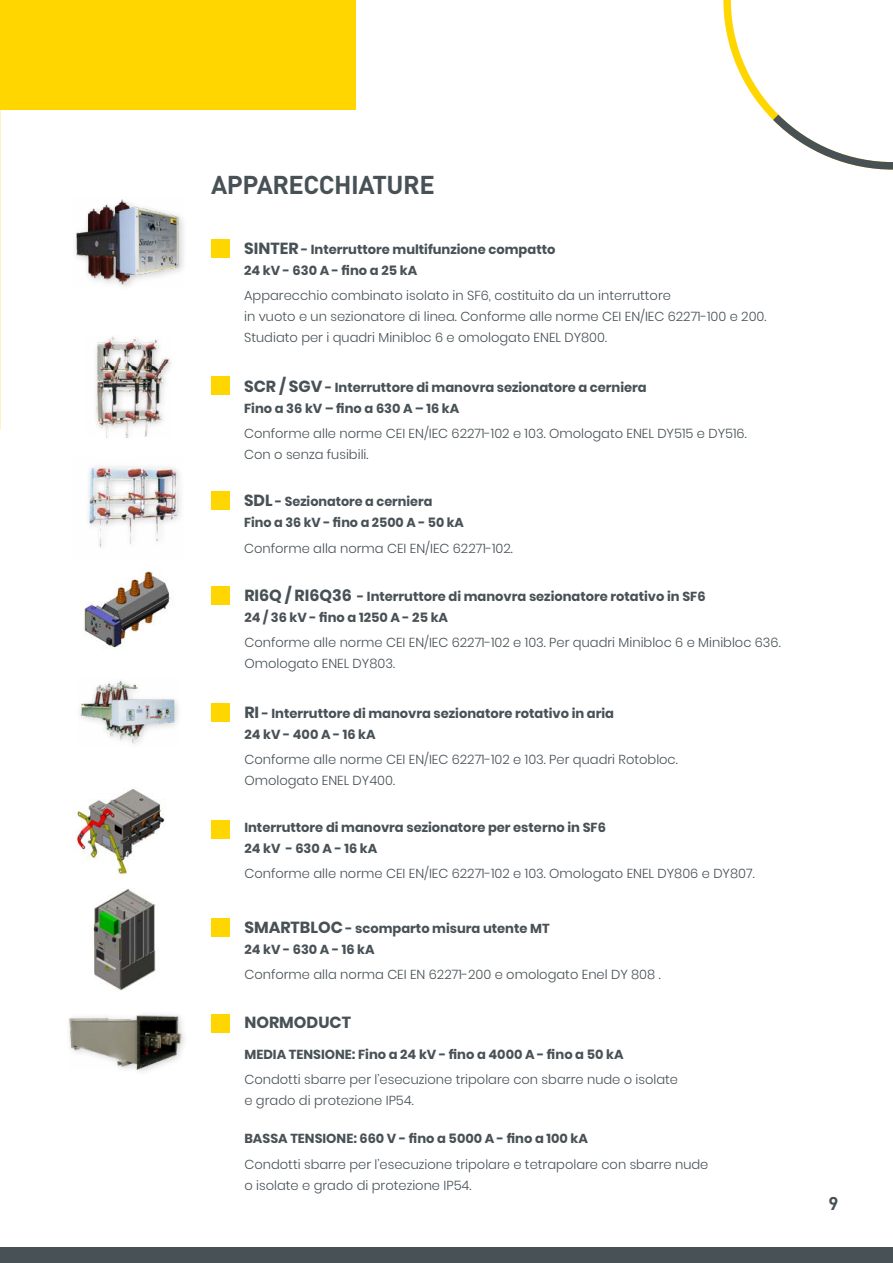
<style>
.page{position:relative;width:893px;height:1263px;background:#fff}
.page>*{position:absolute;margin:0;border:0;box-sizing:border-box;transform-origin:0 0}
.t1{font:700 25.5px "DIN";letter-spacing:-.02em;color:#485156}
.t2{font:700 18.3px "DIN";color:#485156}
.t3{font:700 16.05px "Poppins";color:#485156}
.t4{font:300 13.05px/21px "Poppins";color:#485156}
.t5{font:700 13.05px/21px "Poppins";color:#485156}
.s1{font-size:16.05px}
</style>
<div class="page">
<div style="left:211px;top:376px;width:19px;height:19px;background:#ffd600"></div>
<img style="left:96px;top:336px;width:75px;height:102px">
<div style="left:211px;top:491px;width:19px;height:18px;background:#ffd600"></div>
<img style="left:88px;top:466px;width:93px;height:82px">
<div style="left:211px;top:239px;width:19px;height:19px;background:#ffd600"></div>
<img style="left:75px;top:199px;width:109px;height:88px">
<div style="left:211px;top:1014px;width:19px;height:18px;background:#ffd600"></div>
<img style="left:69px;top:1015px;width:113px;height:54px">
<div style="left:211px;top:703px;width:19px;height:19px;background:#ffd600"></div>
<img style="left:80px;top:680px;width:97px;height:64px">
<div style="left:211px;top:918px;width:19px;height:19px;background:#ffd600"></div>
<div style="left:211px;top:820px;width:19px;height:19px;background:#ffd600"></div>
<div style="left:211px;top:586px;width:19px;height:19px;background:#ffd600"></div>
<svg style="left:723px;top:0;width:170px;height:170px"></svg>
<img style="left:83px;top:571px;width:89px;height:77px">
<img style="left:93px;top:888px;width:63px;height:103px">
<img style="left:75px;top:789px;width:90px;height:86px">
<div style="left:0;top:1247px;width:893px;height:16px;background:#485156"></div>
<div style="left:0;top:0;width:355px;height:109px;background:#ffd600"></div>
<img style="left:0;top:0;width:1px;height:1247px">
<h1 class="t1" style="left:211px;top:168px;width:225px">APPARECCHIATURE</h1>
<p class="t5" style="left:244px;top:239px;width:313px"><span class="s1">SINTER</span> - Interruttore multifunzione compatto<br>24 kV - 630 A - fino a 25 kA</p>
<p class="t4" style="left:244px;top:285px;width:524px">Apparecchio combinato isolato in SF6, costituito da un interruttore<br>in vuoto e un sezionatore di linea. Conforme alle norme CEI EN/IEC 62271-100 e 200.<br>Studiato per i quadri Minibloc 6 e omologato ENEL DY800.</p>
<p class="t5" style="left:244px;top:377px;width:404px"><span class="s1">SCR / SGV</span> - Interruttore di manovra sezionatore a cerniera<br>Fino a 36 kV – fino a 630 A – 16 kA</p>
<p class="t4" style="left:244px;top:423px;width:504px">Conforme alle norme CEI EN/IEC 62271-102 e 103. Omologato ENEL DY515 e DY516.<br>Con o senza fusibili.</p>
<p class="t5" style="left:244px;top:491px;width:221px"><span class="s1">SDL</span> - Sezionatore a cerniera<br>Fino a 36 kV - fino a 2500 A - 50 kA</p>
<p class="t4" style="left:244px;top:538px;width:270px">Conforme alla norma CEI EN/IEC 62271-102.</p>
<p class="t5" style="left:244px;top:586px;width:463px"><span class="s1">RI6Q / RI6Q36</span> - Interruttore di manovra sezionatore rotativo in SF6<br>24 / 36 kV - fino a 1250 A - 25 kA</p>
<p class="t4" style="left:244px;top:632px;width:538px">Conforme alle norme CEI EN/IEC 62271-102 e 103. Per quadri Minibloc 6 e Minibloc 636.<br>Omologato ENEL DY803.</p>
<p class="t5" style="left:244px;top:703px;width:371px"><span class="s1">RI</span> - Interruttore di manovra sezionatore rotativo in aria<br>24 kV - 400 A - 16 kA</p>
<p class="t4" style="left:244px;top:749px;width:435px">Conforme alle norme CEI EN/IEC 62271-102 e 103. Per quadri Rotobloc.<br>Omologato ENEL DY400.</p>
<p class="t5" style="left:244px;top:817px;width:363px">Interruttore di manovra sezionatore per esterno in SF6<br>24 kV - 630 A - 16 kA</p>
<p class="t4" style="left:244px;top:863px;width:512px">Conforme alle norme CEI EN/IEC 62271-102 e 103. Omologato ENEL DY806 e DY807.</p>
<p class="t5" style="left:244px;top:918px;width:307px"><span class="s1">SMARTBLOC</span> - scomparto misura utente MT<br>24 kV - 630 A - 16 kA</p>
<p class="t4" style="left:244px;top:964px;width:418px">Conforme alla norma CEI EN 62271-200 e omologato Enel DY 808 .</p>
<p class="t3" style="left:244px;top:1012px;width:108px">NORMODUCT</p>
<p class="t5" style="left:244px;top:1044px;width:381px">MEDIA TENSIONE: Fino a 24 kV - fino a 4000 A - fino a 50 kA</p>
<p class="t4" style="left:244px;top:1069px;width:435px">Condotti sbarre per l’esecuzione tripolare con sbarre nude o isolate e grado di protezione IP54.</p>
<p class="t5" style="left:244px;top:1128px;width:345px">BASSA TENSIONE: 660 V - fino a 5000 A - fino a 100 kA</p>
<p class="t4" style="left:244px;top:1154px;width:465px">Condotti sbarre per l’esecuzione tripolare e tetrapolare con sbarre nude o isolate e grado di protezione IP54.</p>
<h2 class="t2" style="left:828px;top:1191px;width:11px">9</h2>
</div>
